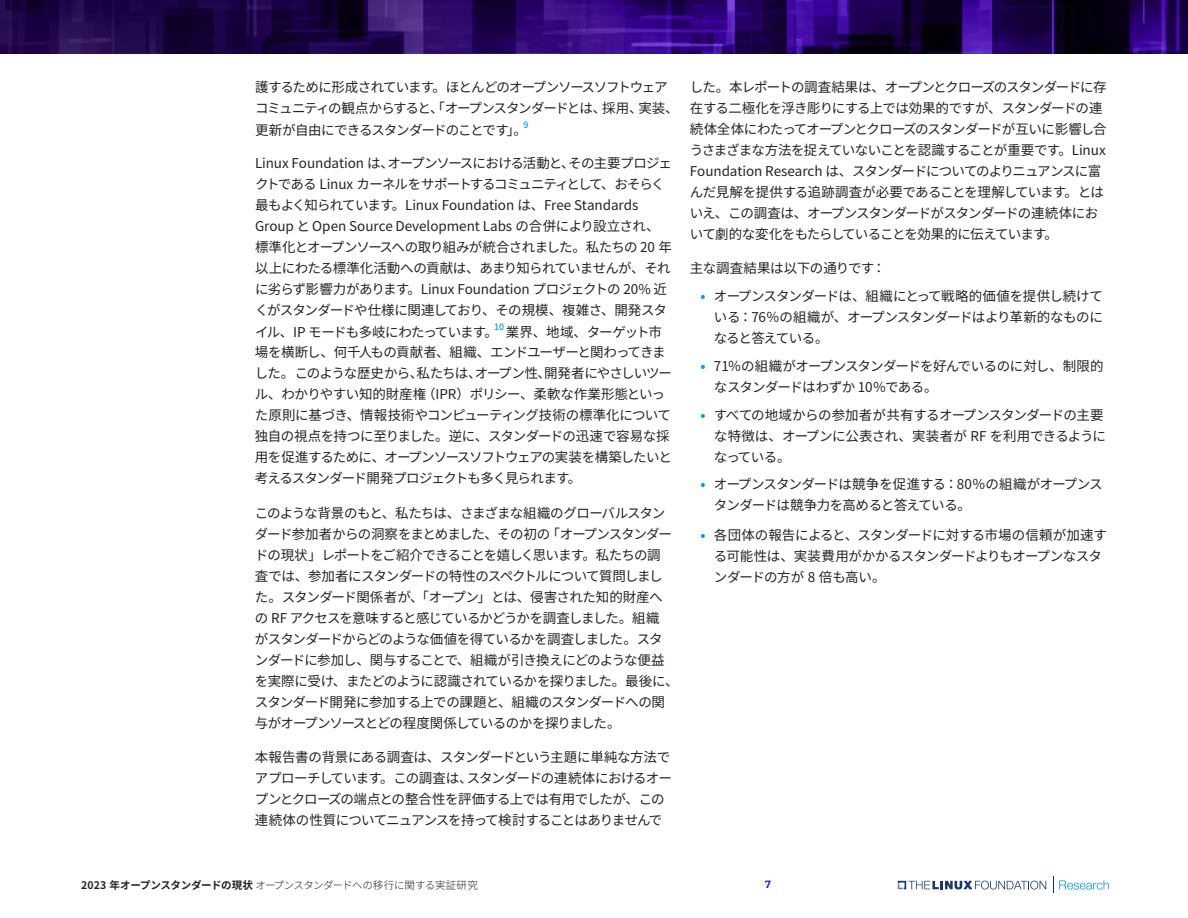
<style>
.page{position:relative;width:1188px;height:918px;background:#fff}
.page>*{position:absolute;margin:0;border:0;box-sizing:border-box;transform-origin:0 0}
.t1{font:13.5px/21px "Noto Sans CJ Kjp";letter-spacing:-.05em;color:#232323}
.t2{font:13.5px/21.1px "Noto Sans CJ Kjp";letter-spacing:-.03em;color:#232323}
.t3{font:13.5px/21.5px "Noto Sans CJ Kjp";letter-spacing:-.075em;color:#232323}
.t4{font:13.5px "Noto Sans CJ Kjp";letter-spacing:-.025em;color:#232323}
.t5{font:300 10.5px "Noto Sans CJ Kjp";letter-spacing:-.02em;color:#232323}
.t6{font:100 10.5px "Bitter";color:#450ca8}
.t7{font:500 8.7px "Noto Sans CJ Kjp";color:#009ddb}
.s1{font-weight:700;color:#0095ff}
.s2{font-weight:700}
</style>
<div class="page">
<svg style="left:0;top:0;width:1188px;height:54px;background:#230656"></svg>
<svg style="left:1053px;top:876px;width:56px;height:16px"></svg>
<svg style="left:898px;top:881px;width:148px;height:9px"></svg>
<p class="t3" style="left:255px;top:76px;width:425px">護するために形成されています。ほとんどのオープンソースソフトウェアコミュニティの観点からすると、「オープンスタンダードとは、採用、実装、更新が自由にできるスタンダードのことです」。</p>
<p class="t7" style="left:524px;top:120px;width:6px">9</p>
<p class="t2" style="left:255px;top:153px;width:419px">Linux Foundation は、オープンソースにおける活動と、その主要プロジェクトである Linux カーネルをサポートするコミュニティとして、おそらく最もよく知られています。Linux Foundation は、Free Standards Group と Open Source Development Labs の合併により設立され、標準化とオープンソースへの取り組みが統合されました。私たちの 20 年以上にわたる標準化活動への貢献は、あまり知られていませんが、それに劣らず影響力があります。Linux Foundation プロジェクトの 20% 近くがスタンダードや仕様に関連しており、その規模、複雑さ、開発スタイル、IP モードも多岐にわたっています。</p>
<p class="t7" style="left:494px;top:322px;width:11px">10</p>
<p class="t1" style="left:255px;top:322px;width:419px;text-indent:251px">業界、地域、ターゲット市場を横断し、何千人もの貢献者、組織、エンドユーザーと関わってきました。 このような歴史から、私たちは、オープン性、開発者にやさしいツール、わかりやすい知的財産権（IPR）ポリシー、柔軟な作業形態といった原則に基づき、情報技術やコンピューティング技術の標準化について独自の視点を持つに至りました。逆に、スタンダードの迅速で容易な採用を促進するために、オープンソースソフトウェアの実装を構築したいと考えるスタンダード開発プロジェクトも多く見られます。</p>
<p class="t1" style="left:255px;top:503px;width:425px">このような背景のもと、私たちは、さまざまな組織のグローバルスタンダード参加者からの洞察をまとめました、その初の「オープンスタンダードの現状」レポートをご紹介できることを嬉しく思います。私たちの調<br>査では、参加者にスタンダードの特性のスペクトルについて質問しました。スタンダード関係者が、「オープン」とは、侵害された知的財産への RF アクセスを意味すると感じているかどうかを調査しました。組織<br>がスタンダードからどのような価値を得ているかを調査しました。スタンダードに参加し、関与することで、組織が引き換えにどのような便益を実際に受け、またどのように認識されているかを探りました。最後に、スタンダード開発に参加する上での課題と、組織のスタンダードへの関与がオープンソースとどの程度関係しているのかを探りました。</p>
<p class="t1" style="left:255px;top:747px;width:419px">本報告書の背景にある調査は、スタンダードという主題に単純な方法でアプローチしています。この調査は、スタンダードの連続体におけるオープンとクローズの端点との整合性を評価する上では有用でしたが、この連続体の性質についてニュアンスを持って検討することはありませんで</p>
<p class="t1" style="left:690px;top:77px;width:418px">した。本レポートの調査結果は、オープンとクローズのスタンダードに存在する二極化を浮き彫りにする上では効果的ですが、スタンダードの連続体全体にわたってオープンとクローズのスタンダードが互いに影響し合うさまざまな方法を捉えていないことを認識することが重要です。Linux Foundation Research は、スタンダードについてのよりニュアンスに富んだ見解を提供する追跡調査が必要であることを理解しています。とはいえ、この調査は、オープンスタンダードがスタンダードの連続体において劇的な変化をもたらしていることを効果的に伝えています。</p>
<p class="t4" style="left:690px;top:261px;width:197px">主な調査結果は以下の通りです：</p>
<p class="t1" style="left:714px;top:286px;width:391px;text-align:justify;text-indent:-14px"><span class="s1">•</span> オープンスタンダードは、組織にとって戦略的価値を提供し続けている：76％の組織が、オープンスタンダードはより革新的なものになると答えている。</p>
<p class="t1" style="left:714px;top:356px;width:391px;text-indent:-14px"><span class="s1">•</span> 71％の組織がオープンスタンダードを好んでいるのに対し、制限的なスタンダードはわずか 10％である。</p>
<p class="t2" style="left:714px;top:405px;width:394px;text-indent:-14px"><span class="s1">•</span> すべての地域からの参加者が共有するオープンスタンダードの主要な特徴は、オープンに公表され、実装者が RF を利用できるようになっている。</p>
<p class="t1" style="left:714px;top:474px;width:390px;text-indent:-14px"><span class="s1">•</span> オープンスタンダードは競争を促進する：80％の組織がオープンスタンダードは競争力を高めると答えている。</p>
<p class="t2" style="left:714px;top:525px;width:394px;text-indent:-14px"><span class="s1">•</span> 各団体の報告によると、スタンダードに対する市場の信頼が加速する可能性は、実装費用がかかるスタンダードよりもオープンなスタンダードの方が 8 倍も高い。</p>
<p class="t5" style="left:81px;top:879px;width:398px"><span class="s2">2023 年オープンスタンダードの現状</span> オープンスタンダードへの移行に関する実証研究</p>
<p class="t6" style="left:765px;top:878px;width:7px">7</p>
</div>
